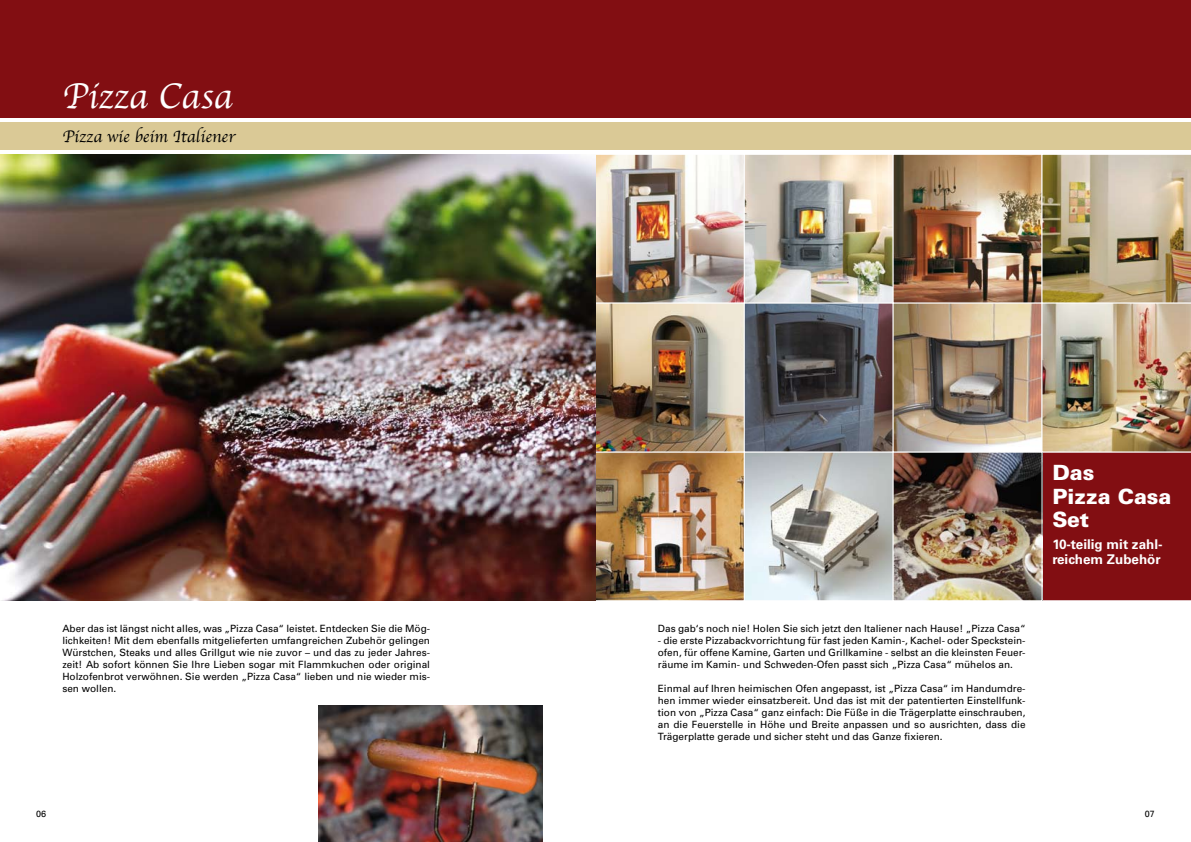
<style>
.page{position:relative;width:1191px;height:842px;background:#fff}
.page>*{position:absolute;margin:0;border:0;box-sizing:border-box;transform-origin:0 0}
.t1{font:37.1px "Apple Chancery";color:#fff}
.t2{font:900 21px/23.5px "Univers";color:#fff}
.t3{font:17.3px "Apple Chancery";color:#000}
.t4{font:700 13.4px/15.1px "Univers";color:#fff}
.t5{font:10px/12px "Univers";color:#000;text-align:justify}
.t6{font:9px "Univers";color:#000}
</style>
<div class="page">
<div style="left:0;top:122px;width:1191px;height:27px;background:#dac996"></div>
<div style="left:0;top:0;width:1191px;height:117px;background:#820e12"></div>
<div style="left:1042px;top:452px;width:149px;height:149px;background:#820e12"></div>
<img style="left:595px;top:156px;width:445px;height:146px">
<div style="left:588px;top:154px;width:157px;height:150px;border:1px solid #fff"></div>
<div style="left:744px;top:154px;width:149px;height:150px;border:1px solid #fff"></div>
<div style="left:892px;top:154px;width:150px;height:150px;border:1px solid #fff"></div>
<img style="left:595px;top:453px;width:445px;height:146px">
<div style="left:587px;top:451px;width:158px;height:150px;border:1px solid #fff"></div>
<div style="left:744px;top:451px;width:149px;height:150px;border:1px solid #fff"></div>
<div style="left:892px;top:451px;width:150px;height:150px;border:1px solid #fff"></div>
<img style="left:595px;top:305px;width:445px;height:145px">
<div style="left:588px;top:303px;width:157px;height:149px;border:1px solid #fff"></div>
<div style="left:744px;top:303px;width:149px;height:149px;border:1px solid #fff"></div>
<div style="left:892px;top:303px;width:150px;height:149px;border:1px solid #fff"></div>
<img style="left:1041px;top:154px;width:150px;height:298px">
<img style="left:0;top:154px;width:595px;height:447px">
<img style="left:318px;top:705px;width:224px;height:137px">
<h1 class="t1" style="left:62px;top:67px;width:172px">Pizza Casa</h1>
<h3 class="t3" style="left:62px;top:122px;width:174px">Pizza wie beim Italiener</h3>
<p class="t5" style="left:62px;top:622px;width:369px">Aber das ist längst nicht alles, was „Pizza Casa“ leistet. Entdecken Sie die Mög&shy;lichkeiten! Mit dem ebenfalls mitgelieferten umfangreichen Zubehör gelingen Würstchen, Steaks und alles Grillgut wie nie zuvor – und das zu jeder Jahres&shy;zeit! Ab sofort können Sie Ihre Lieben sogar mit Flammkuchen oder original Holzofenbrot verwöhnen. Sie werden „Pizza Casa“ lieben und nie wieder mis&shy;sen wollen.</p>
<p class="t5" style="left:658px;top:622px;width:369px">Das gab‘s noch nie! Holen Sie sich jetzt den Italiener nach Hause! „Pizza Casa“</p>
<p class="t5" style="left:658px;top:634px;width:369px">- die erste Pizzabackvorrichtung für fast jeden Kamin-, Kachel- oder Speckstein&shy;ofen, für offene Kamine, Garten und Grillkamine - selbst an die kleinsten Feuer&shy;räume im Kamin- und Schweden-Ofen passt sich „Pizza Casa“ mühelos an.</p>
<p class="t5" style="left:658px;top:682px;width:369px">Einmal auf Ihren heimischen Ofen angepasst, ist „Pizza Casa“ im Handumdre&shy;hen immer wieder einsatzbereit. Und das ist mit der patentierten Einstellfunk&shy;tion von „Pizza Casa“ ganz einfach: Die Füße in die Trägerplatte einschrauben, an die Feuerstelle in Höhe und Breite anpassen und so ausrichten, dass die Trägerplatte gerade und sicher steht und das Ganze fixieren.</p>
<h2 class="t2" style="left:1052px;top:461px;width:121px">Das<br>Pizza Casa<br>Set</h2>
<h3 class="t4" style="left:1052px;top:537px;width:112px">10-teilig mit zahl&shy;reichem Zubehör</h3>
<p class="t6" style="left:36px;top:808px;width:12px">06</p>
<p class="t6" style="left:1145px;top:808px;width:12px">07</p>
</div>
